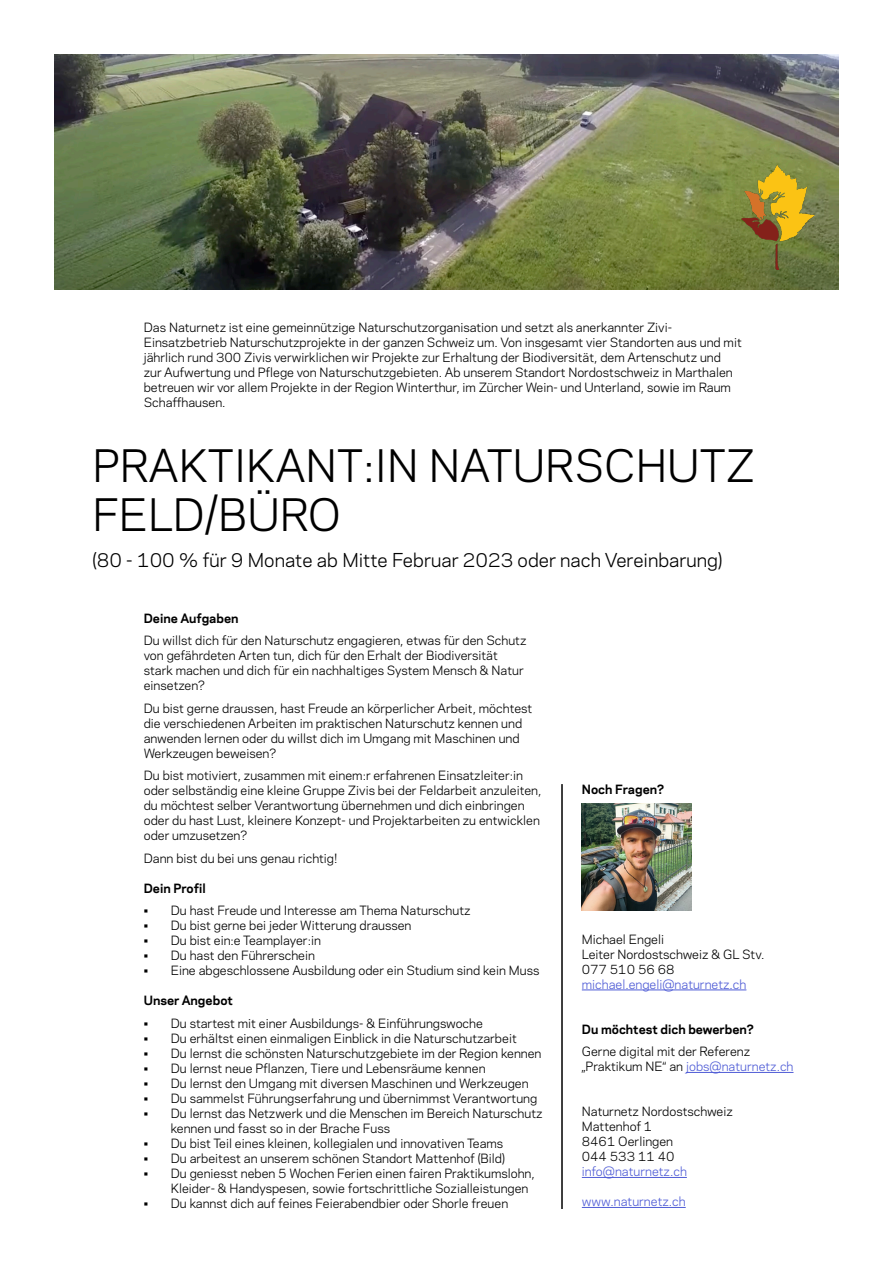
<style>
.page{position:relative;width:893px;height:1263px;background:#fff}
.page>*{position:absolute;margin:0;border:0;box-sizing:border-box;transform-origin:0 0}
.t1{font:42px/49.5px "Galaxie Polaris";color:#000}
.t2{font:18px "Galaxie Polaris";color:#000}
.t3{font:12px/15px "Galaxie Polaris";color:#000}
.t4{font:700 12px "Galaxie Polaris";color:#000}
.t5{font:12px "Galaxie Polaris";color:#4f5cd6}
.s1{color:#4f5cd6}
</style>
<div class="page">
<img style="left:54px;top:54px;width:785px;height:235px">
<hr style="left:561px;top:784px;width:2px;height:425px;background:#000">
<hr style="left:582px;top:990px;width:164px;height:1px;background:#4f5cd6">
<hr style="left:686px;top:1072px;width:107px;height:1px;background:#4f5cd6">
<hr style="left:582px;top:1177px;width:105px;height:1px;background:#4f5cd6">
<hr style="left:582px;top:1207px;width:104px;height:1px;background:#4f5cd6">
<img style="left:581px;top:803px;width:110px;height:108px">
<img style="left:726px;top:165px;width:104px;height:104px">
<p class="t3" style="left:144px;top:319px;width:599px">Das Naturnetz ist eine gemeinnützige Naturschutzorganisation und setzt als anerkannter Zivi-Einsatzbetrieb Naturschutzprojekte in der ganzen Schweiz um. Von insgesamt vier Standorten aus und mit jährlich rund 300 Zivis verwirklichen wir Projekte zur Erhaltung der Biodiversität, dem Artenschutz und zur Aufwertung und Pflege von Naturschutzgebieten. Ab unserem Standort Nordostschweiz in Marthalen betreuen wir vor allem Projekte in der Region Winterthur, im Zürcher Wein- und Unterland, sowie im Raum Schaffhausen.</p>
<p class="t1" style="left:92px;top:439px;width:664px">PRAKTIKANT:IN NATURSCHUTZ<br>FELD/BÜRO</p>
<p class="t2" style="left:92px;top:547px;width:631px">(80 - 100 % für 9 Monate ab Mitte Februar 2023 oder nach Vereinbarung)</p>
<p class="t4" style="left:144px;top:609px;width:96px">Deine Aufgaben</p>
<p class="t3" style="left:144px;top:632px;width:384px">Du willst dich für den Naturschutz engagieren, etwas für den Schutz von gefährdeten Arten tun, dich für den Erhalt der Biodiversität stark machen und dich für ein nachhaltiges System Mensch &amp; Natur einsetzen?</p>
<p class="t3" style="left:144px;top:700px;width:390px">Du bist gerne draussen, hast Freude an körperlicher Arbeit, möchtest die verschiedenen Arbeiten im praktischen Naturschutz kennen und anwenden lernen oder du willst dich im Umgang mit Maschinen und Werkzeugen beweisen?</p>
<p class="t3" style="left:144px;top:767px;width:399px">Du bist motiviert, zusammen mit einem:r erfahrenen Einsatzleiter:in oder selbständig eine kleine Gruppe Zivis bei der Feldarbeit anzuleiten, du möchtest selber Verantwortung übernehmen und dich einbringen oder du hast Lust, kleinere Konzept- und Projektarbeiten zu entwicklen oder umzusetzen?</p>
<p class="t3" style="left:144px;top:850px;width:195px">Dann bist du bei uns genau richtig!</p>
<p class="t4" style="left:144px;top:879px;width:63px">Dein Profil</p>
<p class="t3" style="left:144px;top:902px;width:328px">• Du hast Freude und Interesse am Thema Naturschutz</p>
<p class="t3" style="left:144px;top:917px;width:269px">• Du bist gerne bei jeder Witterung draussen</p>
<p class="t3" style="left:144px;top:932px;width:179px">• Du bist ein:e Teamplayer:in</p>
<p class="t3" style="left:144px;top:947px;width:173px">• Du hast den Führerschein</p>
<p class="t3" style="left:144px;top:962px;width:397px">• Eine abgeschlossene Ausbildung oder ein Studium sind kein Muss</p>
<p class="t4" style="left:144px;top:992px;width:91px">Unser Angebot</p>
<p class="t3" style="left:144px;top:1015px;width:341px">• Du startest mit einer Ausbildungs- &amp; Einführungswoche</p>
<p class="t3" style="left:144px;top:1030px;width:374px">• Du erhältst einen einmaligen Einblick in die Naturschutzarbeit</p>
<p class="t3" style="left:144px;top:1045px;width:399px">• Du lernst die schönsten Naturschutzgebiete im der Region kennen</p>
<p class="t3" style="left:144px;top:1060px;width:343px">• Du lernst neue Pflanzen, Tiere und Lebensräume kennen</p>
<p class="t3" style="left:144px;top:1075px;width:386px">• Du lernst den Umgang mit diversen Maschinen und Werkzeugen</p>
<p class="t3" style="left:144px;top:1090px;width:395px">• Du sammelst Führungserfahrung und übernimmst Verantwortung</p>
<p class="t3" style="left:171px;top:1105px;width:373px;text-indent:-27px">• Du lernst das Netzwerk und die Menschen im Bereich Naturschutz kennen und fasst so in der Brache Fuss</p>
<p class="t3" style="left:144px;top:1135px;width:361px">• Du bist Teil eines kleinen, kollegialen und innovativen Teams</p>
<p class="t3" style="left:144px;top:1150px;width:363px">• Du arbeitest an unserem schönen Standort Mattenhof (Bild)</p>
<p class="t3" style="left:171px;top:1165px;width:366px;text-indent:-27px">• Du geniesst neben 5 Wochen Ferien einen fairen Praktikumslohn,<br>Kleider- &amp; Handyspesen, sowie fortschrittliche Sozialleistungen</p>
<p class="t3" style="left:144px;top:1195px;width:366px">• Du kannst dich auf feines Feierabendbier oder Shorle freuen</p>
<p class="t4" style="left:582px;top:780px;width:84px">Noch Fragen?</p>
<p class="t3" style="left:582px;top:931px;width:84px">Michael Engeli</p>
<p class="t3" style="left:582px;top:946px;width:184px">Leiter Nordostschweiz &amp; GL Stv.</p>
<p class="t3" style="left:582px;top:961px;width:94px">077 510 56 68</p>
<p class="t5" style="left:582px;top:975px;width:166px">michael.engeli@naturnetz.ch</p>
<p class="t4" style="left:582px;top:1020px;width:174px">Du möchtest dich bewerben?</p>
<p class="t3" style="left:582px;top:1043px;width:213px">Gerne digital mit der Referenz „Praktikum NE“ an <span class="s1">jobs@naturnetz.ch</span></p>
<p class="t3" style="left:582px;top:1103px;width:152px">Naturnetz Nordostschweiz</p>
<p class="t3" style="left:582px;top:1118px;width:72px">Mattenhof 1</p>
<p class="t3" style="left:582px;top:1133px;width:93px">8461 Oerlingen</p>
<p class="t3" style="left:582px;top:1148px;width:94px">044 533 11 40</p>
<p class="t5" style="left:582px;top:1162px;width:107px">info@naturnetz.ch</p>
<p class="t5" style="left:582px;top:1192px;width:105px">www.naturnetz.ch</p>
</div>
